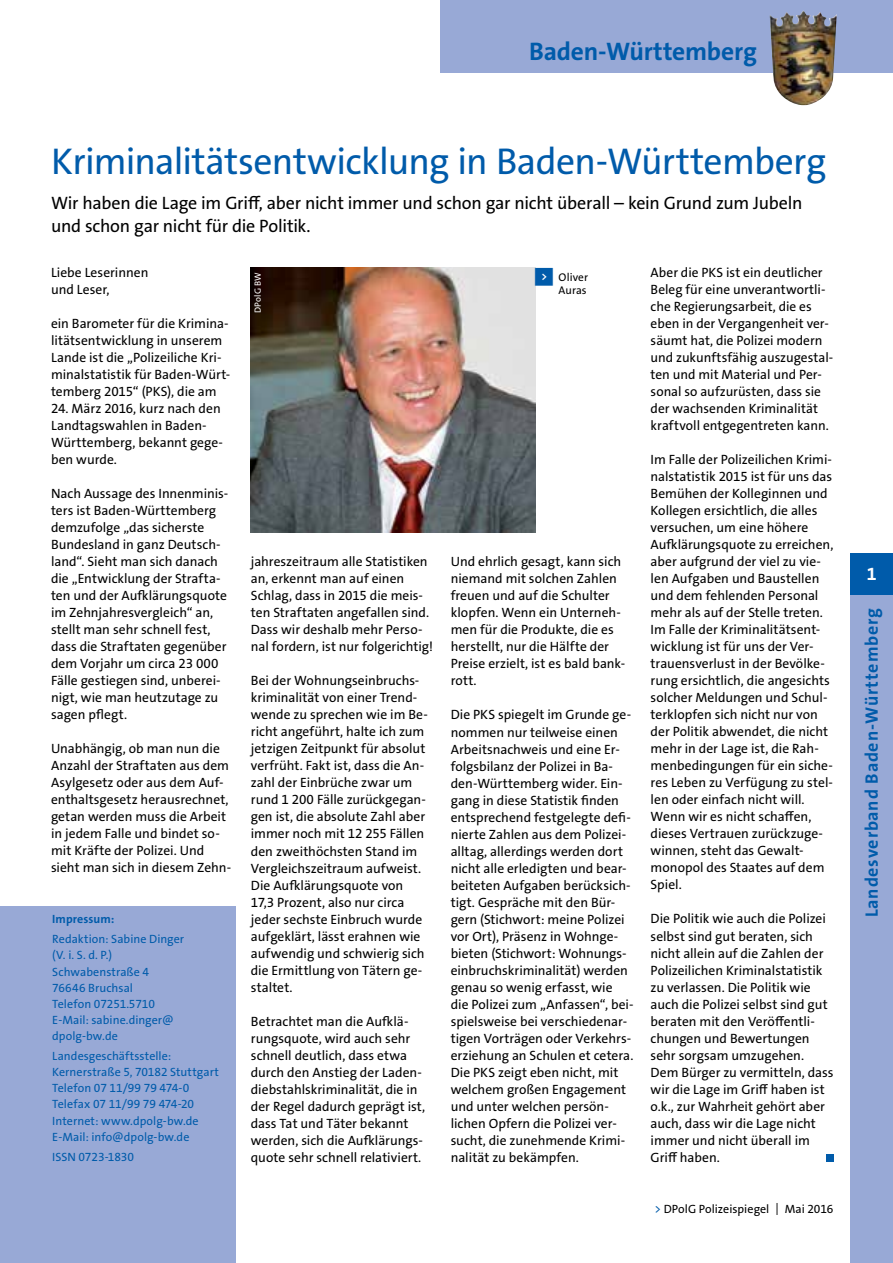
<style>
.page{position:relative;width:893px;height:1263px;background:#fff}
.page>*{position:absolute;margin:0;border:0;box-sizing:border-box;transform-origin:0 0}
.t1{font:37.5px "The Sans Os F";letter-spacing:-.015em;color:#005baa}
.t2{font:700 25.5px "The Sans Os F";letter-spacing:-.005em;color:#005baa}
.t3{font:18px/22.5px "The Sans Os F";letter-spacing:-.015em;color:#000}
.t4{font:700 18px "The Sans Os F";letter-spacing:.045em;color:#005baa}
.t5{font:700 18px "The Sans Os F";color:#fff}
.t6{font:13.5px/17px "The Sans Os F";color:#000}
.t7{font:12px/16px "The Sans Os F";letter-spacing:.005em;color:#005baa}
.t8{font:12px "The Sans Os F";color:#000}
.t9{font:700 12px "The Sans Os F";letter-spacing:.005em;color:#005baa}
.t10{font:11.25px/13.5px "The Sans Os F";letter-spacing:.005em;color:#000;text-align:right}
.t11{font:9px "The Sans Os F";letter-spacing:.015em;color:#fff}
.s1{font-family:"Top Numbers";color:#005baa}
.s2{color:#005baa}
</style>
<div class="page">
<div style="left:0;top:906px;width:235px;height:357px;background:#98a9d6"></div>
<div style="left:826px;top:1154px;width:7px;height:7px;background:#005baa"></div>
<img style="left:251px;top:268px;width:284px;height:264px">
<div style="left:850px;top:553px;width:43px;height:42px;background:#005baa"></div>
<div style="left:850px;top:595px;width:43px;height:668px;background:#98a9d6"></div>
<div style="left:440px;top:0;width:453px;height:72px;background:#98a9d6"></div>
<img style="left:770px;top:11px;width:67px;height:94px">
<h2 class="t2" style="left:529px;top:35px;width:229px">Baden-Württemberg</h2>
<h1 class="t1" style="left:51px;top:137px;width:777px">Kriminalitätsentwicklung in Baden-Württemberg</h1>
<h3 class="t3" style="left:51px;top:192px;width:753px">Wir haben die Lage im Griff, aber nicht immer und schon gar nicht überall – kein Grund zum Jubeln und schon gar nicht für die Politik.</h3>
<p class="t6" style="left:51px;top:264px;width:99px">Liebe Leserinnen und Leser,</p>
<p class="t6" style="left:51px;top:315px;width:181px">ein Barometer für die Krimina&shy;litätsentwicklung in unserem<br>Lande ist die „Polizeiliche Kri&shy;minalstatistik für Baden-Würt&shy;temberg 2015“ (PKS), die am</p>
<p class="t6" style="left:51px;top:400px;width:174px">24. März 2016, kurz nach den<br>Landtagswahlen in Baden-<br>Württemberg, bekannt gege&shy;ben wurde.</p>
<p class="t6" style="left:51px;top:485px;width:179px">Nach Aussage des Innenminis&shy;ters ist Baden-Württemberg demzufolge „das sicherste<br>Bundesland in ganz Deutsch&shy;land“. Sieht man sich danach die „Entwicklung der Strafta&shy;ten und der Aufklärungsquote im Zehnjahresvergleich“ an, stellt man sehr schnell fest, dass die Straftaten gegenüber dem Vorjahr um circa 23 000<br>Fälle gestiegen sind, unberei&shy;nigt, wie man heutzutage zu sagen pflegt.</p>
<p class="t6" style="left:51px;top:740px;width:182px">Unabhängig, ob man nun die<br>Anzahl der Straftaten aus dem<br>Asylgesetz oder aus dem Auf&shy;enthaltsgesetz herausrechnet, getan werden muss die Arbeit in jedem Falle und bindet so&shy;mit Kräfte der Polizei. Und sieht man sich in diesem Zehn-</p>
<p class="t6" style="left:651px;top:264px;width:184px">Aber die PKS ist ein deutlicher<br>Beleg für eine unverantwortli&shy;che Regierungsarbeit, die es eben in der Vergangenheit ver&shy;säumt hat, die Polizei modern und zukunftsfähig auszugestal&shy;ten und mit Material und Per&shy;sonal so aufzurüsten, dass sie der wachsenden Kriminalität kraftvoll entgegentreten kann.</p>
<p class="t6" style="left:651px;top:451px;width:184px">Im Falle der Polizeilichen Krimi&shy;nalstatistik 2015 ist für uns das<br>Bemühen der Kolleginnen und<br>Kollegen ersichtlich, die alles versuchen, um eine höhere<br>Aufklärungsquote zu erreichen, aber aufgrund der viel zu vie&shy;len Aufgaben und Baustellen und dem fehlenden Personal mehr als auf der Stelle treten.<br>Im Falle der Kriminalitätsent&shy;wicklung ist für uns der Ver&shy;trauensverlust in der Bevölke&shy;rung ersichtlich, die angesichts solcher Meldungen und Schul&shy;terklopfen sich nicht nur von der Politik abwendet, die nicht mehr in der Lage ist, die Rah&shy;menbedingungen für ein siche&shy;res Leben zu Verfügung zu stel&shy;len oder einfach nicht will.<br>Wenn wir es nicht schaffen, dieses Vertrauen zurückzuge&shy;winnen, steht das Gewalt&shy;monopol des Staates auf dem<br>Spiel.</p>
<p class="t6" style="left:651px;top:910px;width:184px">Die Politik wie auch die Polizei selbst sind gut beraten, sich nicht allein auf die Zahlen der<br>Polizeilichen Kriminalstatistik zu verlassen. Die Politik wie auch die Polizei selbst sind gut beraten mit den Veröffentli&shy;chungen und Bewertungen sehr sorgsam umzugehen.<br>Dem Bürger zu vermitteln, dass wir die Lage im Griff haben ist o.k., zur Wahrheit gehört aber auch, dass wir die Lage nicht immer und nicht überall im<br>Griff haben.</p>
<p class="t10" style="left:535px;top:270px;width:54px"><span class="s1">&lt;</span> Oliver<br>Auras</p>
<p class="t11" style="left:252px;top:313px;width:42px;rotate:-90deg">DPolG BW</p>
<p class="t6" style="left:251px;top:553px;width:184px">jahreszeitraum alle Statistiken an, erkennt man auf einen<br>Schlag, dass in 2015 die meis&shy;ten Straftaten angefallen sind.<br>Dass wir deshalb mehr Perso&shy;nal fordern, ist nur folgerichtig!</p>
<p class="t6" style="left:251px;top:672px;width:179px">Bei der Wohnungseinbruchs&shy;kriminalität von einer Trend&shy;wende zu sprechen wie im Be&shy;richt angeführt, halte ich zum jetzigen Zeitpunkt für absolut verfrüht. Fakt ist, dass die An&shy;zahl der Einbrüche zwar um rund 1 200 Fälle zurückgegan&shy;gen ist, die absolute Zahl aber immer noch mit 12 255 Fällen den zweithöchsten Stand im<br>Vergleichszeitraum aufweist.<br>Die Aufklärungsquote von<br>17,3 Prozent, also nur circa jeder sechste Einbruch wurde aufgeklärt, lässt erahnen wie aufwendig und schwierig sich die Ermittlung von Tätern ge&shy;staltet.</p>
<p class="t6" style="left:251px;top:1013px;width:176px">Betrachtet man die Aufklä&shy;rungsquote, wird auch sehr schnell deutlich, dass etwa durch den Anstieg der Laden&shy;diebstahlskriminalität, die in der Regel dadurch geprägt ist, dass Tat und Täter bekannt werden, sich die Aufklärungs&shy;quote sehr schnell relativiert.</p>
<p class="t6" style="left:451px;top:553px;width:176px">Und ehrlich gesagt, kann sich niemand mit solchen Zahlen freuen und auf die Schulter klopfen. Wenn ein Unterneh&shy;men für die Produkte, die es herstellt, nur die Hälfte der<br>Preise erzielt, ist es bald bank&shy;rott.</p>
<p class="t6" style="left:451px;top:706px;width:184px">Die PKS spiegelt im Grunde ge&shy;nommen nur teilweise einen<br>Arbeitsnachweis und eine Er&shy;folgsbilanz der Polizei in Ba&shy;den-Württemberg wider. Ein&shy;gang in diese Statistik finden entsprechend festgelegte defi&shy;nierte Zahlen aus dem Polizei&shy;alltag, allerdings werden dort nicht alle erledigten und bear&shy;beiteten Aufgaben berücksich&shy;tigt. Gespräche mit den Bür&shy;gern (Stichwort: meine Polizei vor Ort), Präsenz in Wohnge&shy;bieten (Stichwort: Wohnungs&shy;einbruchskriminalität) werden genau so wenig erfasst, wie die Polizei zum „Anfassen“, bei&shy;spielsweise bei verschiedenar&shy;tigen Vorträgen oder Verkehrs&shy;erziehung an Schulen et cetera.<br>Die PKS zeigt eben nicht, mit welchem großen Engagement und unter welchen persön&shy;lichen Opfern die Polizei ver&shy;sucht, die zunehmende Krimi&shy;nalität zu bekämpfen.</p>
<p class="t9" style="left:52px;top:911px;width:64px">Impressum:</p>
<p class="t7" style="left:52px;top:931px;width:133px">Redaktion: Sabine Dinger (V. i. S. d. P.)<br>Schwabenstraße 4<br>76646 Bruchsal<br>Telefon 07251.5710<br>E-Mail: sabine.dinger@ dpolg-bw.de</p>
<p class="t7" style="left:52px;top:1048px;width:168px">Landesgeschäftsstelle:<br>Kernerstraße 5, 70182 Stuttgart<br>Telefon 07 11/99 79 474-0<br>Telefax 07 11/99 79 474-20<br>Internet: www.dpolg-bw.de<br>E-Mail: info@dpolg-bw.de</p>
<p class="t7" style="left:52px;top:1149px;width:83px">ISSN 0723-1830</p>
<p class="t8" style="left:654px;top:1201px;width:180px"><span class="s2">&gt;</span> DPolG Polizeispiegel | Mai 2016</p>
<h3 class="t5" style="left:867px;top:562px;width:11px">1</h3>
<h3 class="t4" style="left:860px;top:917px;width:311px;rotate:-90deg">Landesverband Baden-Württemberg</h3>
</div>
